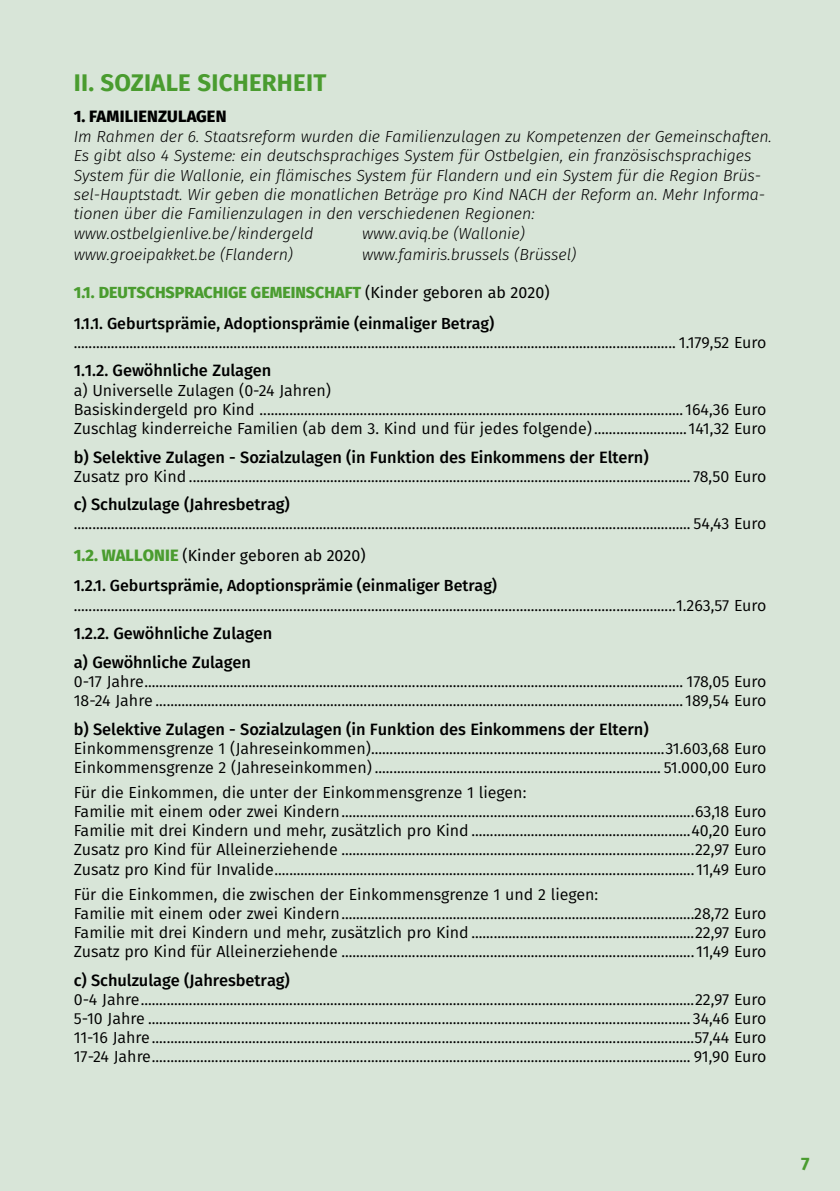
<style>
.page{position:relative;width:840px;height:1191px;background:#fff}
.page>*{position:absolute;margin:0;border:0;box-sizing:border-box;transform-origin:0 0}
.t1{font:700 24px "Fira Sans";letter-spacing:.01em;color:#4a9c2f}
.t2{font:700 18px "Fira Sans";color:#4a9c2f}
.t3{font:500 16.4px/28.6px "Fira Sans";letter-spacing:-.005em;color:#000}
.t4{font:800 16.4px "Fira Sans";letter-spacing:.01em;color:#000}
.t5{font:16px/19.2px "Fira Sans";color:#000}
.t6{font:italic 300 16px/19.4px "Fira Sans";letter-spacing:-.005em;color:#000}
.t7{font:500 16px/30.6px "Fira Sans";color:#000}
.s1{font-weight:800;color:#4a9c2f}
.s2{font-weight:400}
.s3{font-weight:800;font-size:16.4px;color:#4a9c2f}
.s4{font-style:inherit}
.s5{font-weight:500}
</style>
<div class="page">
<div style="left:0;top:0;width:839px;height:1191px;background:#d8e5d8"></div>
<h1 class="t1" style="left:74px;top:62px;width:254px">II. SOZIALE SICHERHEIT</h1>
<p class="t4" style="left:74px;top:105px;width:154px">1. FAMILIENZULAGEN</p>
<p class="t6" style="left:74px;top:127px;width:699px">Im Rahmen der 6. Staatsreform wurden die Familienzulagen zu Kompetenzen der Gemeinschaften.<br>Es gibt also 4 Systeme: ein deutschsprachiges System für Ostbelgien, ein französischsprachiges System für die Wallonie, ein flämisches System für Flandern und ein System für die Region Brüs&shy;sel-Hauptstadt. Wir geben die monatlichen Beträge pro Kind NACH der Reform an. Mehr Informa&shy;tionen über die Familienzulagen in den verschiedenen Regionen: www.ostbelgienlive.be/kindergeld</p>
<p class="t6" style="left:362px;top:224px;width:164px">www.aviq.be (Wallonie)</p>
<p class="t6" style="left:74px;top:244px;width:221px">www.groeipakket.be (Flandern)</p>
<p class="t6" style="left:362px;top:244px;width:215px">www.famiris.brussels (Brüssel)</p>
<p class="t7" style="left:74px;top:276px;width:477px"><span class="s1">1.1. DEUTSCHSPRACHIGE GEMEINSCHAFT</span> <span class="s2">(Kinder geboren ab 2020)<br></span>1.1.1. Geburtsprämie, Adoptionsprämie (einmaliger Betrag)</p>
<p class="t5" style="left:74px;top:332px;width:694px">.................................................................................................................................................................. 1.179,52 Euro</p>
<p class="t3" style="left:74px;top:355px;width:199px">1.1.2. Gewöhnliche Zulagen</p>
<p class="t5" style="left:74px;top:380px;width:694px">a) Universelle Zulagen (0-24 Jahren)<br>Basiskindergeld pro Kind .................................................................................................................. 164,36 Euro<br>Zuschlag kinderreiche Familien (ab dem 3. Kind und für jedes folgende).........................141,32 Euro</p>
<p class="t3" style="left:74px;top:442px;width:576px">b) Selektive Zulagen - Sozialzulagen (in Funktion des Einkommens der Eltern)</p>
<p class="t5" style="left:74px;top:466px;width:694px">Zusatz pro Kind ....................................................................................................................................... 78,50 Euro</p>
<p class="t3" style="left:74px;top:489px;width:217px">c) Schulzulage (Jahresbetrag)</p>
<p class="t5" style="left:74px;top:508px;width:694px;line-height:31px">...................................................................................................................................................................... 54,43 Euro<br><span class="s3">1.2. WALLONIE</span> <span class="s4">(Kinder geboren ab 2020)<br></span><span class="s5">1.2.1. Geburtsprämie, Adoptionsprämie (einmaliger Betrag)</span></p>
<p class="t5" style="left:74px;top:595px;width:693px">..................................................................................................................................................................1.263,57 Euro</p>
<p class="t3" style="left:74px;top:618px;width:200px">1.2.2. Gewöhnliche Zulagen a) Gewöhnliche Zulagen</p>
<p class="t5" style="left:74px;top:671px;width:694px">0-17 Jahre................................................................................................................................................. 178,05 Euro<br>18-24 Jahre .............................................................................................................................................. 189,54 Euro</p>
<p class="t3" style="left:74px;top:713px;width:576px">b) Selektive Zulagen - Sozialzulagen (in Funktion des Einkommens der Eltern)</p>
<p class="t5" style="left:74px;top:738px;width:694px">Einkommensgrenze 1 (Jahreseinkommen)...............................................................................31.603,68 Euro<br>Einkommensgrenze 2 (Jahreseinkommen) ............................................................................. 51.000,00 Euro</p>
<p class="t5" style="left:74px;top:782px;width:694px">Für die Einkommen, die unter der Einkommensgrenze 1 liegen:<br>Familie mit einem oder zwei Kindern...............................................................................................63,18 Euro Familie mit drei Kindern und mehr, zusätzlich pro Kind ...........................................................40,20 Euro Zusatz pro Kind für Alleinerziehende ...............................................................................................22,97 Euro Zusatz pro Kind für Invalide.................................................................................................................11,49 Euro</p>
<p class="t5" style="left:74px;top:884px;width:694px">Für die Einkommen, die zwischen der Einkommensgrenze 1 und 2 liegen:<br>Familie mit einem oder zwei Kindern...............................................................................................28,72 Euro Familie mit drei Kindern und mehr, zusätzlich pro Kind ............................................................22,97 Euro Zusatz pro Kind für Alleinerziehende ...............................................................................................11,49 Euro</p>
<p class="t3" style="left:74px;top:964px;width:217px">c) Schulzulage (Jahresbetrag)</p>
<p class="t5" style="left:74px;top:989px;width:694px;text-align:justify">0-4 Jahre.....................................................................................................................................................22,97 Euro 5-10 Jahre .................................................................................................................................................. 34,46 Euro 11-16 Jahre..................................................................................................................................................57,44 Euro 17-24 Jahre................................................................................................................................................. 91,90 Euro</p>
<p class="t2" style="left:800px;top:1148px;width:10px">7</p>
</div>
